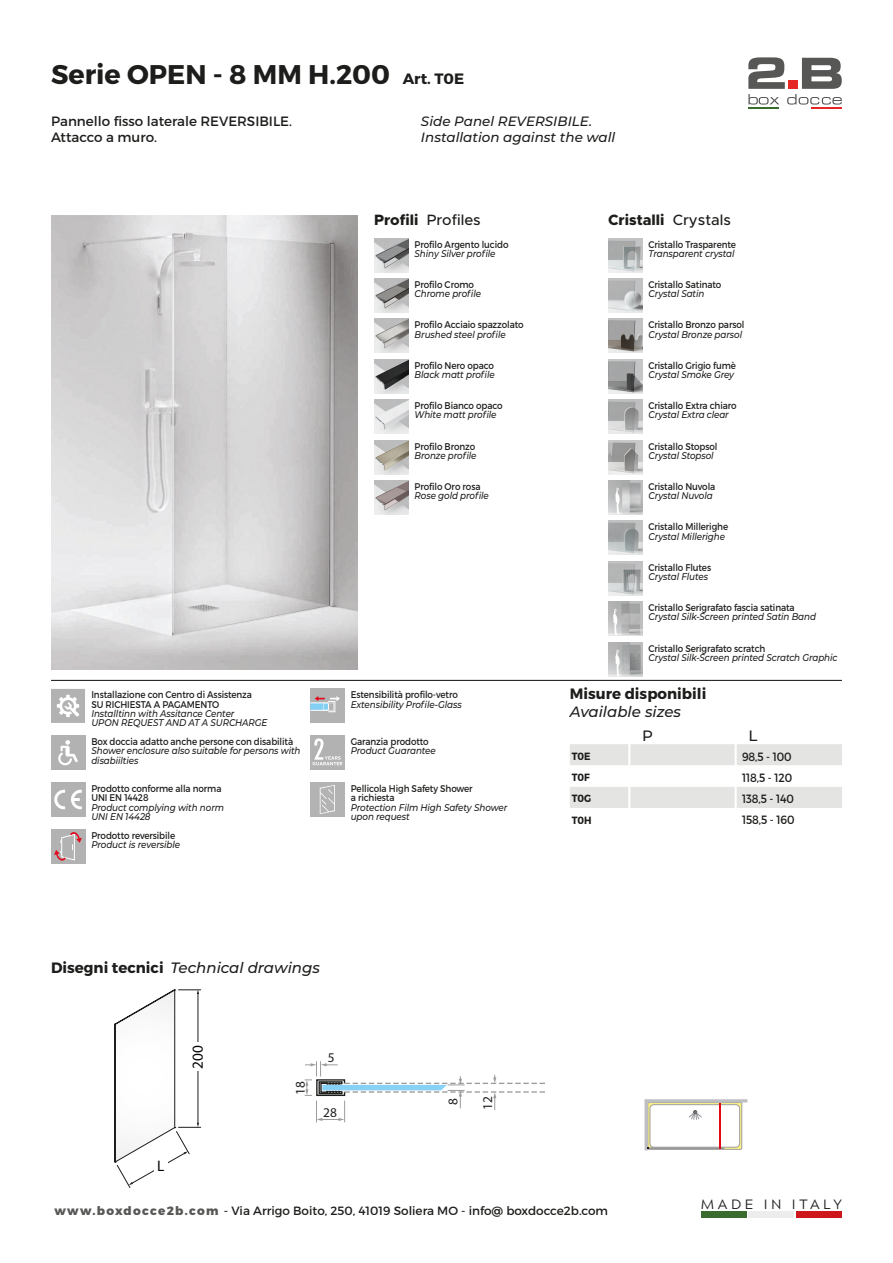
<style>
.page{position:relative;width:893px;height:1263px;background:#fff}
.page>*{position:absolute;margin:0;border:0;box-sizing:border-box;transform-origin:0 0}
.t1{font:700 27px "Montserrat";color:#1d1d1b}
.t2{font:15.3px "Myriad Pro";color:#020304}
.t3{font:italic 500 15px "Montserrat";color:#1d1d1b}
.t4{font:700 15px "Montserrat";color:#1d1d1b}
.t5{font:800 15px "Metropolis";color:#1d1d1b}
.t6{font:500 15px "Metropolis";color:#1d1d1b}
.t7{font:500 15px "Montserrat";color:#1d1d1b}
.t8{font:italic 500 13.5px/16.2px "Montserrat";color:#1d1d1b}
.t9{font:13.5px/16.2px "Montserrat";color:#1d1d1b}
.t10{font:13.5px "Acherus Grotesque";letter-spacing:.26em;color:#1d1d1b}
.t11{font:13.35px "Myriad Pro";color:#1e1f1d}
.t12{font:12px "Montserrat";color:#1d1d1b}
.t13{font:12px "Montserrat";color:#1d1d1b;scale:.9 1}
.t14{font:700 10.5px "Montserrat";letter-spacing:-.01em;color:#1d1d1b;scale:.9 1}
.t15{font:italic 500 9.75px/9.3px "Montserrat";letter-spacing:-.01em;color:#1d1d1b;scale:.9 1}
.t16{font:9.75px/9.3px "Montserrat";letter-spacing:-.01em;color:#1d1d1b;scale:.9 1}
.s1{font-size:15px}
.s2{font-weight:800}
.s3{font-weight:500}
.s4{font-weight:700;font-style:normal}
.s5{font-weight:800;color:#575756}
</style>
<div class="page">
<svg style="left:51px;top:689px;width:34px;height:34px"></svg>
<div style="left:310px;top:689px;width:34px;height:34px;background:#b2b2b2"></div>
<div style="left:328px;top:701px;width:7px;height:11px;border:1px solid #fff"></div>
<svg style="left:310px;top:696px;width:30px;height:15px"></svg>
<div style="left:51px;top:736px;width:34px;height:34px;background:#b2b2b2"></div>
<svg style="left:58px;top:740px;width:20px;height:25px"></svg>
<div style="left:310px;top:736px;width:34px;height:34px;background:#b2b2b2"></div>
<svg style="left:312px;top:738px;width:30px;height:27px"></svg>
<div style="left:51px;top:782px;width:34px;height:34px;background:#b2b2b2"></div>
<svg style="left:54px;top:789px;width:28px;height:20px"></svg>
<div style="left:310px;top:782px;width:34px;height:34px;background:#b4b3b3"></div>
<svg style="left:320px;top:785px;width:15px;height:29px"></svg>
<div style="left:51px;top:829px;width:34px;height:34px;background:#b2b2b2"></div>
<svg style="left:54px;top:832px;width:28px;height:29px"></svg>
<svg style="left:570px;top:744px;width:272px;height:64px"></svg>
<hr style="left:628px;top:744px;width:2px;height:21px;background:#fff">
<hr style="left:735px;top:744px;width:2px;height:21px;background:#fff">
<hr style="left:628px;top:765px;width:2px;height:22px;background:#fff">
<hr style="left:735px;top:765px;width:2px;height:22px;background:#fff">
<hr style="left:628px;top:787px;width:2px;height:21px;background:#fff">
<hr style="left:735px;top:787px;width:2px;height:21px;background:#fff">
<img style="left:51px;top:215px;width:306px;height:454px">
<img style="left:374px;top:238px;width:34px;height:34px">
<img style="left:374px;top:279px;width:34px;height:34px">
<img style="left:374px;top:319px;width:34px;height:34px">
<img style="left:374px;top:359px;width:34px;height:34px">
<img style="left:374px;top:400px;width:34px;height:34px">
<img style="left:374px;top:440px;width:34px;height:34px">
<img style="left:374px;top:480px;width:34px;height:34px">
<img style="left:608px;top:238px;width:34px;height:34px">
<img style="left:608px;top:279px;width:34px;height:34px">
<img style="left:608px;top:319px;width:34px;height:34px">
<img style="left:608px;top:359px;width:34px;height:34px">
<img style="left:608px;top:400px;width:34px;height:34px">
<img style="left:608px;top:440px;width:34px;height:34px">
<img style="left:608px;top:480px;width:34px;height:34px">
<img style="left:608px;top:521px;width:34px;height:34px">
<img style="left:608px;top:561px;width:34px;height:34px">
<img style="left:608px;top:602px;width:34px;height:34px">
<img style="left:608px;top:642px;width:34px;height:34px">
<hr style="left:51px;top:680px;width:791px;height:1px;background:#1d1d1b">
<svg style="left:748px;top:57px;width:94px;height:48px"></svg>
<hr style="left:748px;top:107px;width:31px;height:1px;background:#386b2d">
<hr style="left:812px;top:107px;width:30px;height:1px;background:#e52825">
<div style="left:701px;top:1211px;width:46px;height:6px;background:#386b2d"></div>
<div style="left:796px;top:1211px;width:46px;height:6px;background:#cd171a"></div>
<div style="left:748px;top:1211px;width:46px;height:6px;background:#ededed"></div>
<svg style="left:305px;top:1061px;width:240px;height:61px"></svg>
<svg style="left:114px;top:989px;width:87px;height:199px"></svg>
<svg style="left:644px;top:1099px;width:103px;height:51px"></svg>
<h1 class="t1" style="left:51px;top:57px;width:415px">Serie OPEN - 8 MM H.200 <span class="s1">Art. T0E</span></h1>
<h3 class="t9" style="left:51px;top:113px;width:243px">Pannello fisso laterale REVERSIBILE.<br>Attacco a muro.</h3>
<h3 class="t8" style="left:421px;top:112px;width:196px">Side Panel REVERSIBILE.<br>Installation against the wall</h3>
<h3 class="t6" style="left:374px;top:210px;width:108px"><span class="s2">Profili</span> Profiles</h3>
<h3 class="t5" style="left:608px;top:210px;width:124px">Cristalli <span class="s3">Crystals</span></h3>
<p class="t16" style="left:415px;top:239px;width:106px">Profilo Argento lucido</p>
<p class="t15" style="left:415px;top:248px;width:91px">Shiny Silver profile</p>
<p class="t16" style="left:415px;top:280px;width:67px">Profilo Cromo</p>
<p class="t15" style="left:415px;top:289px;width:75px">Chrome profile</p>
<p class="t16" style="left:415px;top:320px;width:123px">Profilo Acciaio spazzolato</p>
<p class="t15" style="left:415px;top:329px;width:103px">Brushed steel profile</p>
<p class="t16" style="left:415px;top:361px;width:90px">Profilo Nero opaco</p>
<p class="t15" style="left:415px;top:370px;width:91px">Black matt profile</p>
<p class="t16" style="left:415px;top:401px;width:99px">Profilo Bianco opaco</p>
<p class="t15" style="left:415px;top:410px;width:93px">White matt profile</p>
<p class="t16" style="left:415px;top:441px;width:69px">Profilo Bronzo</p>
<p class="t15" style="left:415px;top:450px;width:70px">Bronze profile</p>
<p class="t16" style="left:415px;top:482px;width:75px">Profilo Oro rosa</p>
<p class="t15" style="left:415px;top:491px;width:84px">Rose gold profile</p>
<p class="t16" style="left:648px;top:239px;width:99px">Cristallo Trasparente</p>
<p class="t15" style="left:648px;top:248px;width:97px">Transparent crystal</p>
<p class="t16" style="left:648px;top:280px;width:83px">Cristallo Satinato</p>
<p class="t15" style="left:648px;top:289px;width:64px">Crystal Satin</p>
<p class="t16" style="left:648px;top:320px;width:108px">Cristallo Bronzo parsol</p>
<p class="t15" style="left:648px;top:329px;width:106px">Crystal Bronze parsol</p>
<p class="t16" style="left:648px;top:361px;width:99px">Cristallo Grigio fumè</p>
<p class="t15" style="left:648px;top:370px;width:97px">Crystal Smoke Grey</p>
<p class="t16" style="left:648px;top:401px;width:100px">Cristallo Extra chiaro</p>
<p class="t15" style="left:648px;top:410px;width:91px">Crystal Extra clear</p>
<p class="t16" style="left:648px;top:441px;width:78px">Cristallo Stopsol</p>
<p class="t15" style="left:648px;top:450px;width:74px">Crystal Stopsol</p>
<p class="t16" style="left:648px;top:482px;width:76px">Cristallo Nuvola</p>
<p class="t15" style="left:648px;top:491px;width:73px">Crystal Nuvola</p>
<p class="t16" style="left:648px;top:522px;width:90px">Cristallo Millerighe</p>
<p class="t15" style="left:648px;top:531px;width:87px">Crystal Millerighe</p>
<p class="t16" style="left:648px;top:563px;width:71px">Cristallo Flutes</p>
<p class="t15" style="left:648px;top:571px;width:68px">Crystal Flutes</p>
<p class="t16" style="left:648px;top:603px;width:164px">Cristallo Serigrafato fascia satinata</p>
<p class="t15" style="left:648px;top:612px;width:188px">Crystal Silk-Screen printed Satin Band</p>
<p class="t16" style="left:648px;top:643px;width:131px">Cristallo Serigrafato scratch</p>
<p class="t15" style="left:648px;top:652px;width:212px">Crystal Silk-Screen printed Scratch Graphic</p>
<p class="t16" style="left:91px;top:690px;width:180px">Installazione con Centro di Assistenza<br>SU RICHIESTA A PAGAMENTO</p>
<p class="t15" style="left:91px;top:708px;width:197px">Installtinn with Assitance Center<br>UPON REQUEST AND AT A SURCHARGE</p>
<p class="t16" style="left:351px;top:690px;width:120px">Estensibilità profilo-vetro</p>
<p class="t15" style="left:351px;top:699px;width:125px">Extensibility Profile-Glass</p>
<p class="t16" style="left:91px;top:737px;width:226px">Box doccia adatto anche persone con disabilità</p>
<p class="t15" style="left:91px;top:746px;width:234px">Shower enclosure also suitable for persons with disabiilties</p>
<p class="t16" style="left:351px;top:737px;width:88px">Garanzia prodotto</p>
<p class="t15" style="left:351px;top:746px;width:96px">Product Guarantee</p>
<p class="t16" style="left:91px;top:784px;width:146px">Prodotto conforme alla norma<br>UNI EN 14428</p>
<p class="t15" style="left:91px;top:802px;width:149px">Product complying with norm<br>UNI EN 14428</p>
<p class="t16" style="left:351px;top:784px;width:137px">Pellicola High Safety Shower a richiesta</p>
<p class="t15" style="left:351px;top:802px;width:175px">Protection Film High Safety Shower upon request</p>
<h3 class="t4" style="left:570px;top:684px;width:138px">Misure disponibili</h3>
<h3 class="t3" style="left:570px;top:701px;width:113px">Available sizes</h3>
<h3 class="t7" style="left:642px;top:725px;width:12px">P</h3>
<h3 class="t7" style="left:748px;top:725px;width:10px">L</h3>
<p class="t14" style="left:572px;top:750px;width:22px">T0E</p>
<p class="t13" style="left:742px;top:749px;width:57px">98,5 - 100</p>
<p class="t14" style="left:572px;top:771px;width:21px">T0F</p>
<p class="t13" style="left:742px;top:770px;width:57px">118,5 - 120</p>
<p class="t14" style="left:572px;top:792px;width:23px">T0G</p>
<p class="t13" style="left:742px;top:791px;width:59px">138,5 - 140</p>
<p class="t14" style="left:572px;top:813px;width:23px">T0H</p>
<p class="t13" style="left:742px;top:813px;width:60px">158,5 - 160</p>
<p class="t16" style="left:91px;top:830px;width:95px">Prodotto reversibile</p>
<p class="t15" style="left:91px;top:839px;width:100px">Product is reversible</p>
<h3 class="t3" style="left:51px;top:958px;width:270px"><span class="s4">Disegni tecnici</span> Technical drawings</h3>
<h2 class="t2" style="left:188px;top:1069px;width:25px;rotate:-90deg">200</h2>
<h3 class="t11" style="left:292px;top:1095px;width:15px;rotate:-90deg">18</h3>
<h3 class="t11" style="left:328px;top:1050px;width:8px">5</h3>
<h2 class="t2" style="left:157px;top:1156px;width:9px">L</h2>
<h3 class="t11" style="left:323px;top:1104px;width:15px">28</h3>
<h3 class="t11" style="left:445px;top:1104px;width:8px;rotate:-90deg">8</h3>
<h3 class="t11" style="left:479px;top:1110px;width:15px;rotate:-90deg">12</h3>
<p class="t12" style="left:54px;top:1203px;width:555px"><span class="s5">www.boxdocce2b.com</span> - Via Arrigo Boito, 250, 41019 Soliera MO - info@ boxdocce2b.com</p>
<h3 class="t10" style="left:701px;top:1193px;width:142px">MADE IN ITALY</h3>
</div>
